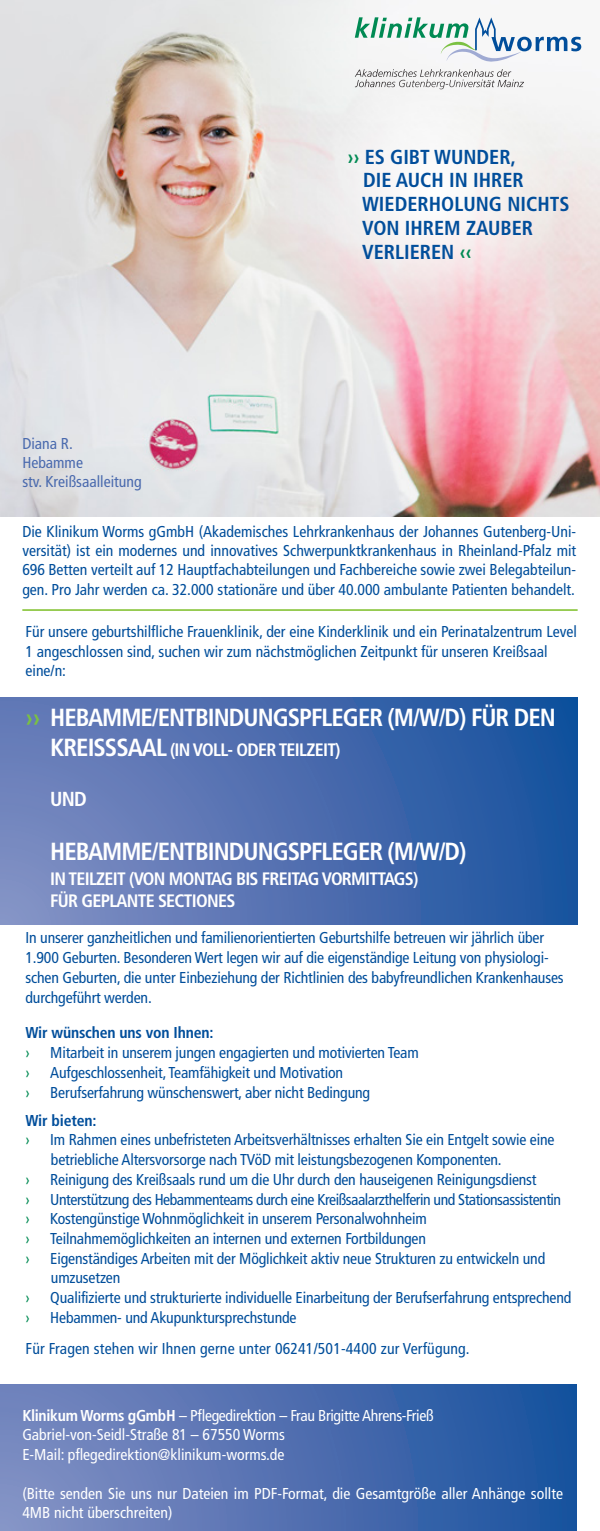
<style>
.page{position:relative;width:600px;height:1531px;background:#fff}
.page>*{position:absolute;margin:0;border:0;box-sizing:border-box;transform-origin:0 0}
.t1{font:700 condensed 24.75px "Frutiger LT Std";letter-spacing:-.04em;color:#fff}
.t2{font:700 condensed 20.25px "Frutiger LT Std";color:#014e9b}
.t3{font:700 condensed 20.25px "Frutiger LT Std";color:#fff}
.t4{font:700 condensed 18px "Frutiger LT Std";letter-spacing:-.04em;color:#fff}
.t5{font:condensed 15.75px/19.8px "Frutiger LT Std";letter-spacing:-.01em;color:#014e9b}
.t6{font:condensed 15.75px/19.3px "Frutiger LT Std";color:#fff}
.t7{font:condensed 15.75px "Frutiger LT Std";letter-spacing:-.03em;color:#014e9b}
.t8{font:condensed 15.75px "Frutiger LT Std";letter-spacing:.01em;color:#014e9b}
.t9{font:condensed 15.75px "Frutiger LT Std";letter-spacing:-.02em;color:#fff}
.t10{font:condensed 15.75px/18.9px "Frutiger LT Std";color:#4a6aae}
.t11{font:700 condensed 15.75px "Frutiger LT Std";letter-spacing:-.01em;color:#014e9b}
.t12{font:condensed 15.75px "Frutiger LT Std";color:#008a53}
.s1{color:#008a53}
.s2{color:#7bc142}
.s3{font-size:24.75px}
.s4{font-weight:700}
</style>
<div class="page">
<img style="left:0;top:0;width:600px;height:516px">
<div style="left:0;top:1384px;width:576px;height:147px;background:linear-gradient(to right,#838ec3,#1a519e)"></div>
<hr style="left:22px;top:609px;width:555px;height:2px;background:#8bc63e">
<svg style="left:355px;top:17px;width:226px;height:46px"></svg>
<svg style="left:355px;top:69px;width:169px;height:20px"></svg>
<svg style="left:0;top:697px;width:577px;height:228px;background:#4a6daf"></svg>
<svg style="left:311px;top:70px;width:244px;height:244px;fill:#f4f0f0"></svg>
<p class="t10" style="left:22px;top:434px;width:62px">Diana R.<br>Hebamme</p>
<p class="t10" style="left:22px;top:472px;width:121px">stv. Kreißsaalleitung</p>
<p class="t2" style="left:347px;top:144px;width:170px"><span class="s1">››</span> ES GIBT WUNDER,</p>
<p class="t2" style="left:363px;top:168px;width:162px">DIE AUCH IN IHRER</p>
<p class="t2" style="left:362px;top:192px;width:209px">WIEDERHOLUNG NICHTS</p>
<p class="t2" style="left:362px;top:216px;width:172px">VON IHREM ZAUBER</p>
<p class="t2" style="left:362px;top:240px;width:111px">VERLIEREN <span class="s1">‹‹</span></p>
<p class="t5" style="left:22px;top:521px;width:555px;text-align:justify">Die Klinikum Worms gGmbH (Akademisches Lehrkrankenhaus der Johannes Gutenberg-Uni&shy;versität) ist ein modernes und innovatives Schwerpunktkrankenhaus in Rheinland-Pfalz mit 696 Betten verteilt auf 12 Hauptfachabteilungen und Fachbereiche sowie zwei Belegabteilun&shy;gen. Pro Jahr werden ca. 32.000 stationäre und über 40.000 ambulante Patienten behandelt.</p>
<p class="t5" style="left:26px;top:622px;width:553px">Für unsere geburtshilfliche Frauenklinik, der eine Kinderklinik und ein Perinatalzentrum Level<br>1 angeschlossen sind, suchen wir zum nächstmöglichen Zeitpunkt für unseren Kreißsaal</p>
<p class="t5" style="left:26px;top:661px;width:42px">eine/n:</p>
<p class="t1" style="left:26px;top:703px;width:531px"><span class="s2">››</span> HEBAMME/ENTBINDUNGSPFLEGER (M/W/D) FÜR DEN</p>
<p class="t4" style="left:50px;top:739px;width:292px"><span class="s3">KREISSSAAL</span> (IN VOLL- ODER TEILZEIT)</p>
<p class="t3" style="left:50px;top:786px;width:38px">UND</p>
<p class="t1" style="left:50px;top:837px;width:417px">HEBAMME/ENTBINDUNGSPFLEGER (M/W/D)</p>
<p class="t4" style="left:50px;top:868px;width:369px">IN TEILZEIT (VON MONTAG BIS FREITAG VORMITTAGS)</p>
<p class="t4" style="left:50px;top:890px;width:186px">FÜR GEPLANTE SECTIONES</p>
<p class="t5" style="left:26px;top:928px;width:539px">In unserer ganzheitlichen und familienorientierten Geburtshilfe betreuen wir jährlich über 1.900 Geburten. Besonderen Wert legen wir auf die eigenständige Leitung von physiologi&shy;schen Geburten, die unter Einbeziehung der Richtlinien des babyfreundlichen Krankenhauses durchgeführt werden.</p>
<p class="t11" style="left:26px;top:1023px;width:189px">Wir wünschen uns von Ihnen:</p>
<p class="t12" style="left:26px;top:1043px;width:6px">›</p>
<p class="t5" style="left:50px;top:1043px;width:370px">Mitarbeit in unserem jungen engagierten und motivierten Team</p>
<p class="t12" style="left:26px;top:1063px;width:6px">›</p>
<p class="t5" style="left:50px;top:1062px;width:294px">Aufgeschlossenheit, Teamfähigkeit und Motivation</p>
<p class="t12" style="left:26px;top:1083px;width:6px">›</p>
<p class="t5" style="left:50px;top:1082px;width:321px">Berufserfahrung wünschenswert, aber nicht Bedingung</p>
<p class="t11" style="left:26px;top:1111px;width:73px">Wir bieten:</p>
<p class="t12" style="left:26px;top:1131px;width:6px">›</p>
<p class="t5" style="left:50px;top:1130px;width:505px">Im Rahmen eines unbefristeten Arbeitsverhältnisses erhalten Sie ein Entgelt sowie eine</p>
<p class="t5" style="left:51px;top:1150px;width:452px">betriebliche Altersvorsorge nach TVöD mit leistungsbezogenen Komponenten.</p>
<p class="t12" style="left:26px;top:1170px;width:6px">›</p>
<p class="t5" style="left:50px;top:1169px;width:487px">Reinigung des Kreißsaals rund um die Uhr durch den hauseigenen Reinigungsdienst</p>
<p class="t12" style="left:26px;top:1190px;width:6px">›</p>
<p class="t7" style="left:50px;top:1190px;width:512px">Unterstützung des Hebammenteams durch eine Kreißsaalarzthelferin und Stationsassistentin</p>
<p class="t12" style="left:26px;top:1209px;width:6px">›</p>
<p class="t5" style="left:50px;top:1209px;width:378px">Kostengünstige Wohnmöglichkeit in unserem Personalwohnheim</p>
<p class="t12" style="left:26px;top:1229px;width:6px">›</p>
<p class="t5" style="left:50px;top:1229px;width:377px">Teilnahmemöglichkeiten an internen und externen Fortbildungen</p>
<p class="t12" style="left:26px;top:1249px;width:6px">›</p>
<p class="t5" style="left:50px;top:1248px;width:496px">Eigenständiges Arbeiten mit der Möglichkeit aktiv neue Strukturen zu entwickeln und</p>
<p class="t5" style="left:51px;top:1268px;width:71px">umzusetzen</p>
<p class="t12" style="left:26px;top:1288px;width:6px">›</p>
<p class="t5" style="left:50px;top:1288px;width:522px">Qualifizierte und strukturierte individuelle Einarbeitung der Berufserfahrung entsprechend</p>
<p class="t12" style="left:26px;top:1308px;width:6px">›</p>
<p class="t5" style="left:50px;top:1307px;width:248px">Hebammen- und Akupunktursprechstunde</p>
<p class="t8" style="left:26px;top:1339px;width:445px">Für Fragen stehen wir Ihnen gerne unter 06241/501-4400 zur Verfügung.</p>
<p class="t9" style="left:22px;top:1406px;width:413px"><span class="s4">Klinikum Worms gGmbH</span> – Pflegedirektion – Frau Brigitte Ahrens-Frieß</p>
<p class="t6" style="left:22px;top:1425px;width:264px">Gabriel-von-Seidl-Straße 81 – 67550 Worms</p>
<p class="t6" style="left:22px;top:1445px;width:263px">E-Mail: pflegedirektion@klinikum-worms.de</p>
<p class="t6" style="left:22px;top:1483px;width:542px">(Bitte senden Sie uns nur Dateien im PDF-Format, die Gesamtgröße aller Anhänge sollte<br>4MB nicht überschreiten)</p>
</div>
